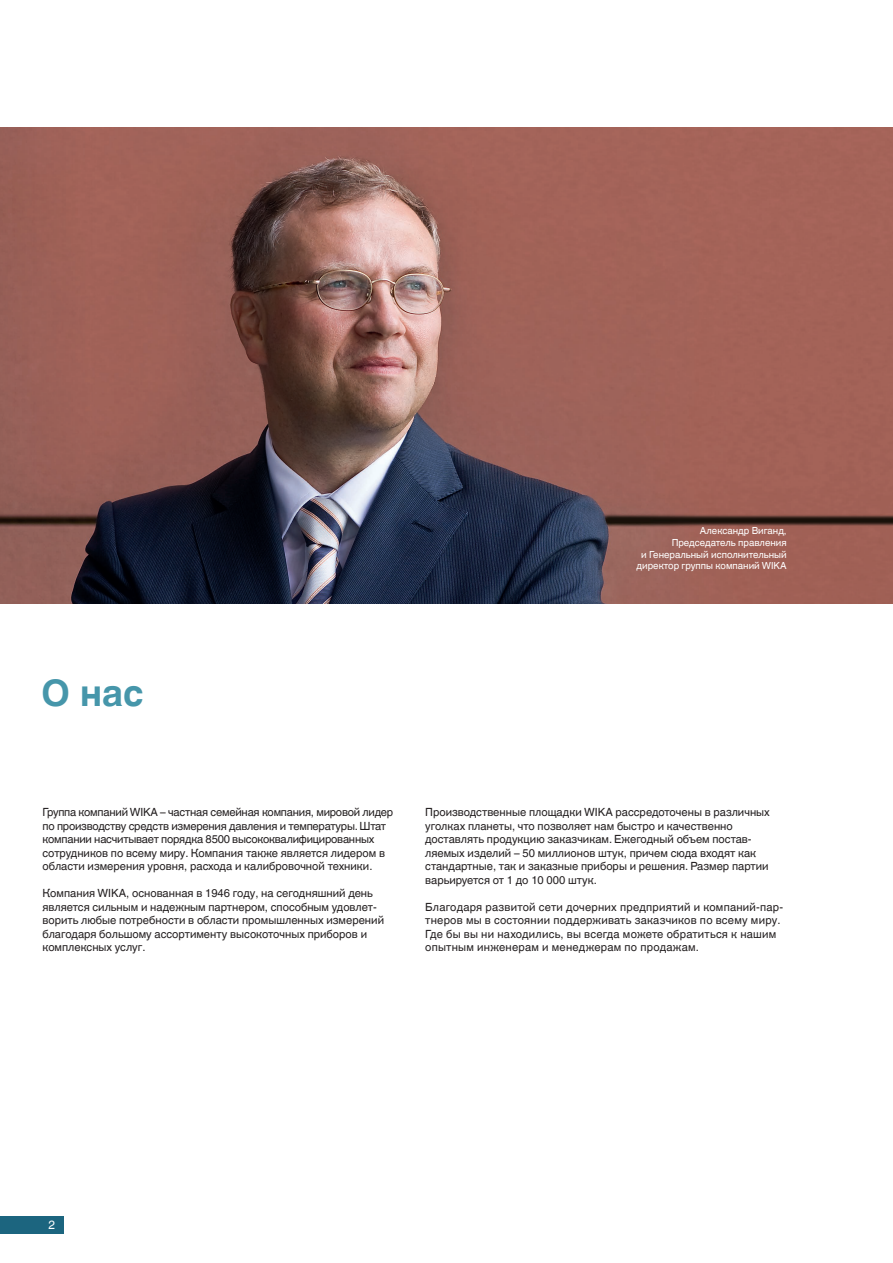
<style>
.page{position:relative;width:893px;height:1263px;background:#fff}
.page>*{position:absolute;margin:0;border:0;box-sizing:border-box;transform-origin:0 0}
.Headline_30_37_GREP{font:700 36.75px "Helvetica World";color:#4696aa}
.t1{font:12px "Helvetica World";color:#fff}
.Body_9_12_GREP{font:11.25px/13.5px "Helvetica World";color:#231f20}
.Body_9_12_GREP-2{font:11.25px/13.5px "Helvetica World";letter-spacing:-.02em;color:#231f20}
.Body_9_12_GREP-3{font:11.25px/13.5px "Helvetica World";letter-spacing:.02em;color:#231f20}
.Picture_marking_8_11{font:9.75px/11.7px "Helvetica World";color:#fff;text-align:right}
</style>
<div class="page">
<img style="left:0;top:128px;width:893px;height:476px">
<div style="left:0;top:1216px;width:64px;height:17px;background:#1c657f"></div>
<p class="Picture_marking_8_11" style="left:637px;top:525px;width:152px">Александр Виганд,<br>Председатель правления<br>и Генеральный исполнительный директор группы компаний WIKA</p>
<p class="Headline_30_37_GREP" style="left:41px;top:672px;width:104px">О нас</p>
<p class="Body_9_12_GREP-2" style="left:43px;top:805px;width:352px">Группа компаний WIKA – частная семейная компания, мировой лидер по производству средств измерения давления и температуры. Штат компании насчитывает порядка 8500 высококвалифицированных сотрудников по всему миру. Компания также является лидером в области измерения уровня, расхода и калибровочной техники.</p>
<p class="Body_9_12_GREP" style="left:43px;top:886px;width:343px">Компания WIKA, основанная в 1946 году, на сегодняшний день является сильным и надежным партнером, способным удовлет&shy;ворить любые потребности в области промышленных измерений благодаря большому ассортименту высокоточных приборов и комплексных услуг.</p>
<p class="Body_9_12_GREP" style="left:425px;top:805px;width:346px">Производственные площадки WIKA рассредоточены в различных уголках планеты, что позволяет нам быстро и качественно доставлять продукцию заказчикам. Ежегодный объем постав&shy;ляемых изделий – 50 миллионов штук, причем сюда входят как стандартные, так и заказные приборы и решения. Размер партии варьируется от 1 до 10 000 штук.</p>
<p class="Body_9_12_GREP-3" style="left:425px;top:900px;width:360px">Благодаря развитой сети дочерних предприятий и компаний-пар&shy;тнеров мы в состоянии поддерживать заказчиков по всему миру.<br>Где бы вы ни находились, вы всегда можете обратиться к нашим опытным инженерам и менеджерам по продажам.</p>
<p class="t1" style="left:49px;top:1218px;width:8px">2</p>
</div>
